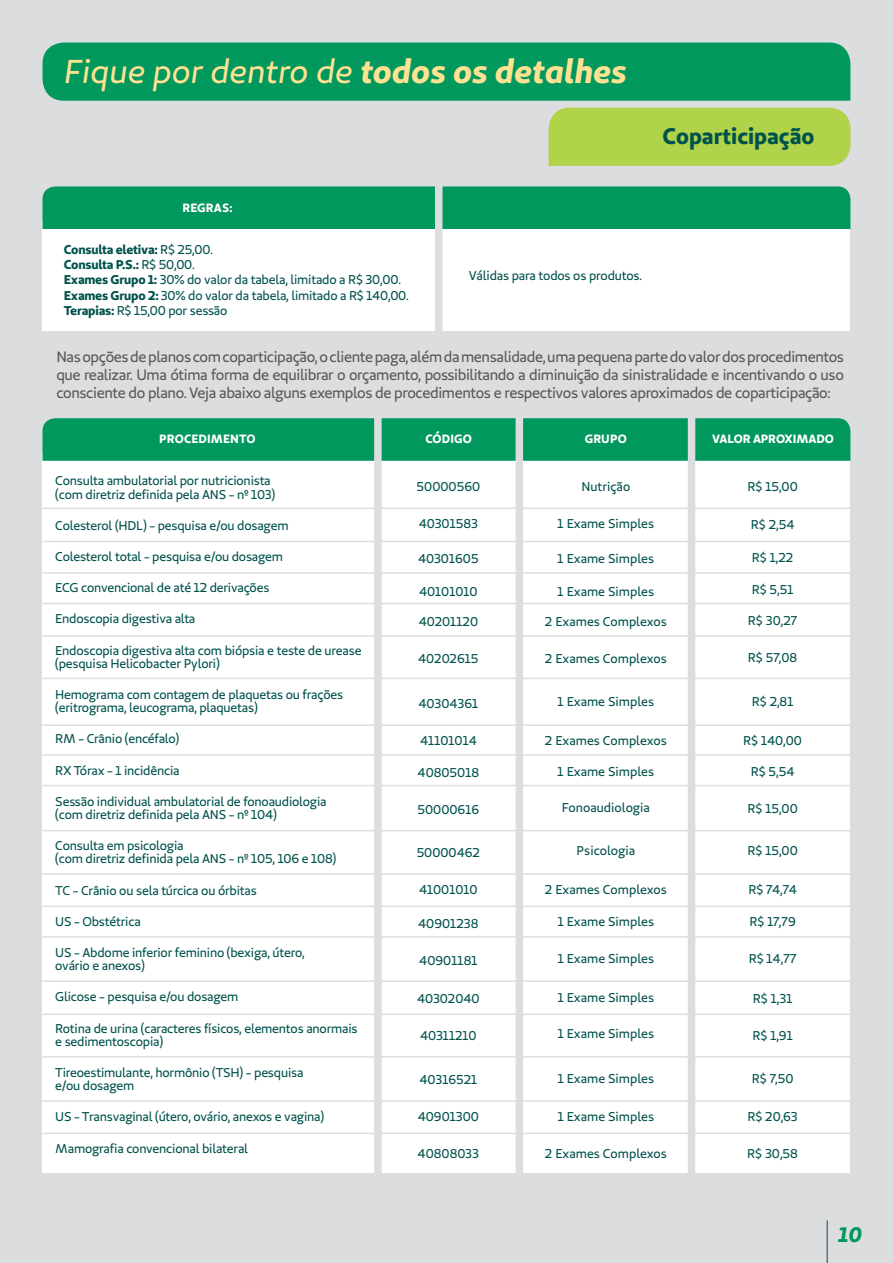
<style>
.page{position:relative;width:893px;height:1263px;background:#dcdddf}
.page>*{position:absolute;margin:0;border:0;box-sizing:border-box;transform-origin:0 0}
.t1{font:italic 33px "Unimed Sans 2020 Regular";color:#ffe192}
.t2{font:22.5px "Unimed Sans 2020 Bold";color:#00524d}
.t3{font:italic 21px "Unimed Sans 2020 Bold";color:#00985c}
.t4{font:15px/18px "Unimed Sans 2020 Regular";letter-spacing:-.025em;color:#57585a;text-align:justify}
.t5{font:12.75px/13.2px "Unimed Sans 2020 Regular";letter-spacing:-.015em;color:#00524d}
.t6{font:12.75px/15.3px "Unimed Sans 2020 Bold";letter-spacing:-.015em;color:#00524d}
.t7{font:12px "Unimed Sans 2020 Bold";letter-spacing:.01em;color:#fff}
.t8{font:12px "Unimed Sans 2020 Bold";letter-spacing:-.01em;color:#fff}
.s1{font-family:"Unimed Sans 2020 Bold"}
.s2{font-family:"Unimed Sans 2020 Regular"}
</style>
<div class="page">
<hr style="left:827px;top:1220px;width:1px;height:43px;background:#00524d">
<div style="left:43px;top:452px;width:807px;height:720px;background:#fff"></div>
<div style="left:43px;top:418px;width:807px;height:43px;background:#00985c"></div>
<div style="left:374px;top:414px;width:8px;height:769px;background:#dcdddf"></div>
<div style="left:516px;top:414px;width:7px;height:775px;background:#dcdddf"></div>
<div style="left:688px;top:414px;width:7px;height:778px;background:#dcdddf"></div>
<hr style="left:43px;top:507px;width:807px;height:2px;background:#dcdddf">
<hr style="left:43px;top:541px;width:807px;height:1px;background:#dcdddf">
<hr style="left:43px;top:572px;width:807px;height:2px;background:#dcdddf">
<hr style="left:43px;top:603px;width:807px;height:1px;background:#dcdddf">
<hr style="left:43px;top:635px;width:807px;height:2px;background:#dcdddf">
<hr style="left:43px;top:678px;width:807px;height:1px;background:#dcdddf">
<hr style="left:43px;top:724px;width:807px;height:2px;background:#dcdddf">
<hr style="left:43px;top:754px;width:807px;height:2px;background:#dcdddf">
<hr style="left:43px;top:785px;width:807px;height:1px;background:#dcdddf">
<hr style="left:43px;top:830px;width:807px;height:1px;background:#dcdddf">
<hr style="left:43px;top:873px;width:807px;height:2px;background:#dcdddf">
<hr style="left:43px;top:905px;width:807px;height:2px;background:#dcdddf">
<hr style="left:43px;top:936px;width:807px;height:2px;background:#dcdddf">
<hr style="left:43px;top:980px;width:807px;height:2px;background:#dcdddf">
<hr style="left:43px;top:1013px;width:807px;height:2px;background:#dcdddf">
<hr style="left:43px;top:1056px;width:807px;height:1px;background:#dcdddf">
<hr style="left:43px;top:1100px;width:807px;height:2px;background:#dcdddf">
<hr style="left:43px;top:1133px;width:807px;height:1px;background:#dcdddf">
<div style="left:43px;top:220px;width:807px;height:110px;background:#fff"></div>
<div style="left:43px;top:186px;width:807px;height:43px;background:#00985c"></div>
<div style="left:435px;top:183px;width:7px;height:149px;background:#dcdddf"></div>
<div style="left:43px;top:43px;width:807px;height:58px;background:#00985c"></div>
<div style="left:549px;top:108px;width:301px;height:58px;background:#b1d349"></div>
<h1 class="t1" style="left:64px;top:50px;width:565px">Fique por dentro de <span class="s1">todos os detalhes</span></h1>
<p class="t7" style="left:182px;top:199px;width:52px">REGRAS:</p>
<p class="t6" style="left:64px;top:241px;width:151px">Consulta eletiva: <span class="s2">R$ 25,00.<br></span>Consulta P.S.: <span class="s2">R$ 50,00.</span></p>
<p class="t5" style="left:64px;top:272px;width:347px;line-height:15.3px"><span class="s1">Exames Grupo 1:</span> 30% do valor da tabela, limitado a R$ 30,00.<br><span class="s1">Exames Grupo 2:</span> 30% do valor da tabela, limitado a R$ 140,00.<br><span class="s1">Terapias:</span> R$ 15,00 por sessão</p>
<p class="t5" style="left:469px;top:268px;width:175px">Válidas para todos os produtos.</p>
<h2 class="t2" style="left:663px;top:121px;width:153px">Coparticipação</h2>
<p class="t4" style="left:56px;top:347px;width:789px">Nas opções de planos com coparticipação, o cliente paga, além da mensalidade, uma pequena parte do valor dos procedimentos que realizar. Uma ótima forma de equilibrar o orçamento, possibilitando a diminuição da sinistralidade e incentivando o uso consciente do plano. Veja abaixo alguns exemplos de procedimentos e respectivos valores aproximados de coparticipação:</p>
<p class="t7" style="left:159px;top:431px;width:98px">PROCEDIMENTO</p>
<p class="t7" style="left:425px;top:431px;width:48px">CÓDIGO</p>
<p class="t7" style="left:585px;top:431px;width:44px">GRUPO</p>
<p class="t8" style="left:712px;top:431px;width:123px">VALOR APROXIMADO</p>
<p class="t5" style="left:55px;top:474px;width:222px">Consulta ambulatorial por nutricionista (com diretriz definida pela ANS - nº 103)</p>
<p class="t5" style="left:55px;top:518px;width:235px">Colesterol (HDL) - pesquisa e/ou dosagem</p>
<p class="t5" style="left:55px;top:550px;width:229px">Colesterol total - pesquisa e/ou dosagem</p>
<p class="t5" style="left:55px;top:581px;width:216px">ECG convencional de até 12 derivações</p>
<p class="t5" style="left:55px;top:612px;width:142px">Endoscopia digestiva alta</p>
<p class="t5" style="left:55px;top:643px;width:308px">Endoscopia digestiva alta com biópsia e teste de urease (pesquisa Helicobacter Pylori)</p>
<p class="t5" style="left:55px;top:688px;width:289px">Hemograma com contagem de plaquetas ou frações (eritrograma, leucograma, plaquetas)</p>
<p class="t5" style="left:55px;top:732px;width:126px">RM - Crânio (encéfalo)</p>
<p class="t5" style="left:55px;top:763px;width:126px">RX Tórax - 1 incidência</p>
<p class="t5" style="left:55px;top:794px;width:273px">Sessão individual ambulatorial de fonoaudiologia (com diretriz definida pela ANS - nº 104)</p>
<p class="t5" style="left:55px;top:839px;width:283px">Consulta em psicologia<br>(com diretriz definida pela ANS - nº 105, 106 e 108)</p>
<p class="t5" style="left:55px;top:883px;width:203px">TC - Crânio ou sela túrcica ou órbitas</p>
<p class="t5" style="left:55px;top:914px;width:87px">US - Obstétrica</p>
<p class="t5" style="left:55px;top:946px;width:251px">US - Abdome inferior feminino (bexiga, útero, ovário e anexos)</p>
<p class="t5" style="left:55px;top:990px;width:185px">Glicose - pesquisa e/ou dosagem</p>
<p class="t5" style="left:55px;top:1021px;width:304px">Rotina de urina (caracteres físicos, elementos anormais e sedimentoscopia)</p>
<p class="t5" style="left:55px;top:1066px;width:250px">Tireoestimulante, hormônio (TSH) - pesquisa e/ou dosagem</p>
<p class="t5" style="left:55px;top:1110px;width:270px">US - Transvaginal (útero, ovário, anexos e vagina)</p>
<p class="t5" style="left:55px;top:1141px;width:194px">Mamografia convencional bilateral</p>
<p class="t5" style="left:747px;top:480px;width:52px">R$ 15,00</p>
<p class="t5" style="left:751px;top:518px;width:45px">R$ 2,54</p>
<p class="t5" style="left:752px;top:550px;width:43px">R$ 1,22</p>
<p class="t5" style="left:752px;top:583px;width:43px">R$ 5,51</p>
<p class="t5" style="left:748px;top:614px;width:51px">R$ 30,27</p>
<p class="t5" style="left:748px;top:651px;width:51px">R$ 57,08</p>
<p class="t5" style="left:752px;top:695px;width:43px">R$ 2,81</p>
<p class="t5" style="left:743px;top:733px;width:60px">R$ 140,00</p>
<p class="t5" style="left:751px;top:764px;width:45px">R$ 5,54</p>
<p class="t5" style="left:747px;top:801px;width:52px">R$ 15,00</p>
<p class="t5" style="left:747px;top:844px;width:52px">R$ 15,00</p>
<p class="t5" style="left:748px;top:882px;width:50px">R$ 74,74</p>
<p class="t5" style="left:749px;top:915px;width:48px">R$ 17,79</p>
<p class="t5" style="left:749px;top:952px;width:49px">R$ 14,77</p>
<p class="t5" style="left:753px;top:992px;width:41px">R$ 1,31</p>
<p class="t5" style="left:752px;top:1029px;width:42px">R$ 1,91</p>
<p class="t5" style="left:752px;top:1071px;width:43px">R$ 7,50</p>
<p class="t5" style="left:747px;top:1110px;width:52px">R$ 20,63</p>
<p class="t5" style="left:747px;top:1147px;width:52px">R$ 30,58</p>
<p class="t5" style="left:581px;top:480px;width:50px">Nutrição</p>
<p class="t5" style="left:558px;top:516px;width:98px">1 Exame Simples</p>
<p class="t5" style="left:558px;top:552px;width:98px">1 Exame Simples</p>
<p class="t5" style="left:558px;top:584px;width:98px">1 Exame Simples</p>
<p class="t5" style="left:545px;top:615px;width:123px">2 Exames Complexos</p>
<p class="t5" style="left:545px;top:652px;width:123px">2 Exames Complexos</p>
<p class="t5" style="left:558px;top:695px;width:98px">1 Exame Simples</p>
<p class="t5" style="left:545px;top:733px;width:123px">2 Exames Complexos</p>
<p class="t5" style="left:558px;top:764px;width:98px">1 Exame Simples</p>
<p class="t5" style="left:562px;top:801px;width:90px">Fonoaudiologia</p>
<p class="t5" style="left:577px;top:844px;width:60px">Psicologia</p>
<p class="t5" style="left:545px;top:882px;width:123px">2 Exames Complexos</p>
<p class="t5" style="left:558px;top:915px;width:98px">1 Exame Simples</p>
<p class="t5" style="left:558px;top:952px;width:98px">1 Exame Simples</p>
<p class="t5" style="left:558px;top:990px;width:98px">1 Exame Simples</p>
<p class="t5" style="left:558px;top:1027px;width:98px">1 Exame Simples</p>
<p class="t5" style="left:558px;top:1071px;width:98px">1 Exame Simples</p>
<p class="t5" style="left:558px;top:1110px;width:98px">1 Exame Simples</p>
<p class="t5" style="left:545px;top:1147px;width:123px">2 Exames Complexos</p>
<p class="t5" style="left:417px;top:480px;width:65px">50000560</p>
<p class="t5" style="left:419px;top:516px;width:61px">40301583</p>
<p class="t5" style="left:418px;top:552px;width:62px">40301605</p>
<p class="t5" style="left:419px;top:584px;width:60px">40101010</p>
<p class="t5" style="left:419px;top:615px;width:61px">40201120</p>
<p class="t5" style="left:418px;top:652px;width:62px">40202615</p>
<p class="t5" style="left:418px;top:696px;width:61px">40304361</p>
<p class="t5" style="left:420px;top:733px;width:58px">41101014</p>
<p class="t5" style="left:418px;top:766px;width:63px">40805018</p>
<p class="t5" style="left:417px;top:803px;width:63px">50000616</p>
<p class="t5" style="left:417px;top:846px;width:65px">50000462</p>
<p class="t5" style="left:419px;top:882px;width:60px">41001010</p>
<p class="t5" style="left:418px;top:916px;width:62px">40901238</p>
<p class="t5" style="left:419px;top:953px;width:60px">40901181</p>
<p class="t5" style="left:417px;top:992px;width:64px">40302040</p>
<p class="t5" style="left:420px;top:1029px;width:58px">40311210</p>
<p class="t5" style="left:419px;top:1073px;width:59px">40316521</p>
<p class="t5" style="left:418px;top:1110px;width:63px">40901300</p>
<p class="t5" style="left:418px;top:1147px;width:63px">40808033</p>
<h3 class="t3" style="left:838px;top:1220px;width:25px">10</h3>
</div>
